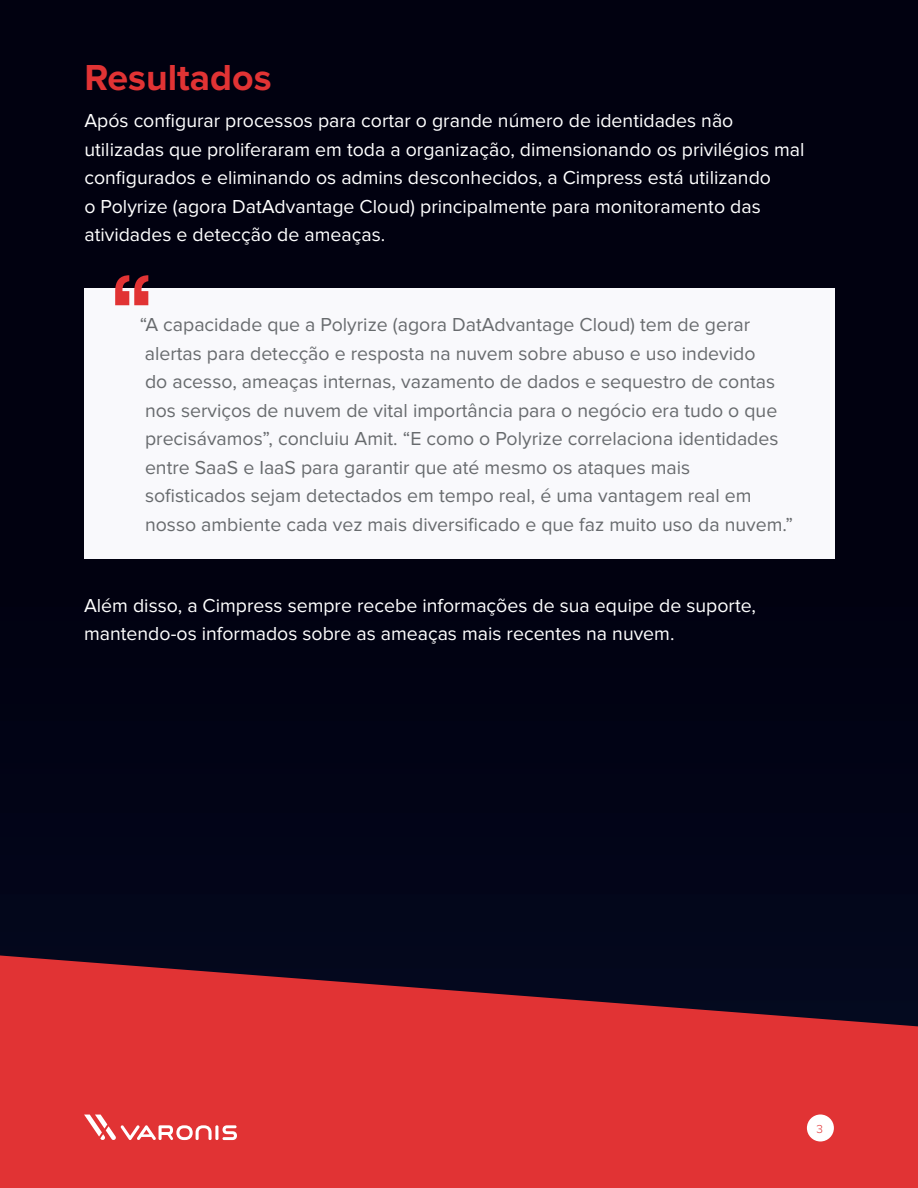
<style>
.page{position:relative;width:918px;height:1188px;background:#fff}
.page>*{position:absolute;margin:0;border:0;box-sizing:border-box;transform-origin:0 0}
.t1{font:700 37.5px "Proxima Nova";color:#e13334}
.t2{font:19.5px/28.5px "Proxima Nova";color:#686b6e}
.t3{font:19.5px/28.5px "Proxima Nova";color:#fff}
.t4{font:300 12px "Proxima Nova";color:#e13334}
</style>
<div class="page">
<img style="left:0;top:0;width:918px;height:955px">
<div style="left:84px;top:288px;width:750px;height:271px;background:#f9f9fc"></div>
<svg style="left:115px;top:275px;width:33px;height:30px"></svg>
<svg style="left:0;top:955px;width:918px;height:233px;background:#be2c30"></svg>
<div style="left:807px;top:1114px;width:27px;height:28px;background:#fff;border-radius:50%"></div>
<hr style="left:215px;top:1125px;width:3px;height:15px;background:#fff;border-radius:2px">
<svg style="left:223px;top:1125px;width:14px;height:15px"></svg>
<svg style="left:84px;top:1115px;width:128px;height:25px"></svg>
<h1 class="t1" style="left:84px;top:56px;width:189px">Resultados</h1>
<p class="t3" style="left:84px;top:107px;width:722px">Após configurar processos para cortar o grande número de identidades não utilizadas que proliferaram em toda a organização, dimensionando os privilégios mal configurados e eliminando os admins desconhecidos, a Cimpress está utilizando<br>o Polyrize (agora DatAdvantage Cloud) principalmente para monitoramento das atividades e detecção de ameaças.</p>
<p class="t2" style="left:140px;top:311px;width:655px">“A capacidade que a Polyrize (agora DatAdvantage Cloud) tem de gerar alertas para detecção e resposta na nuvem sobre abuso e uso indevido<br>do acesso, ameaças internas, vazamento de dados e sequestro de contas nos serviços de nuvem de vital importância para o negócio era tudo o que precisávamos”, concluiu Amit. “E como o Polyrize correlaciona identidades entre SaaS e IaaS para garantir que até mesmo os ataques mais<br>sofisticados sejam detectados em tempo real, é uma vantagem real em nosso ambiente cada vez mais diversificado e que faz muito uso da nuvem.”</p>
<p class="t3" style="left:84px;top:591px;width:674px">Além disso, a Cimpress sempre recebe informações de sua equipe de suporte, mantendo-os informados sobre as ameaças mais recentes na nuvem.</p>
<p class="t4" style="left:816px;top:1122px;width:8px">3</p>
</div>
